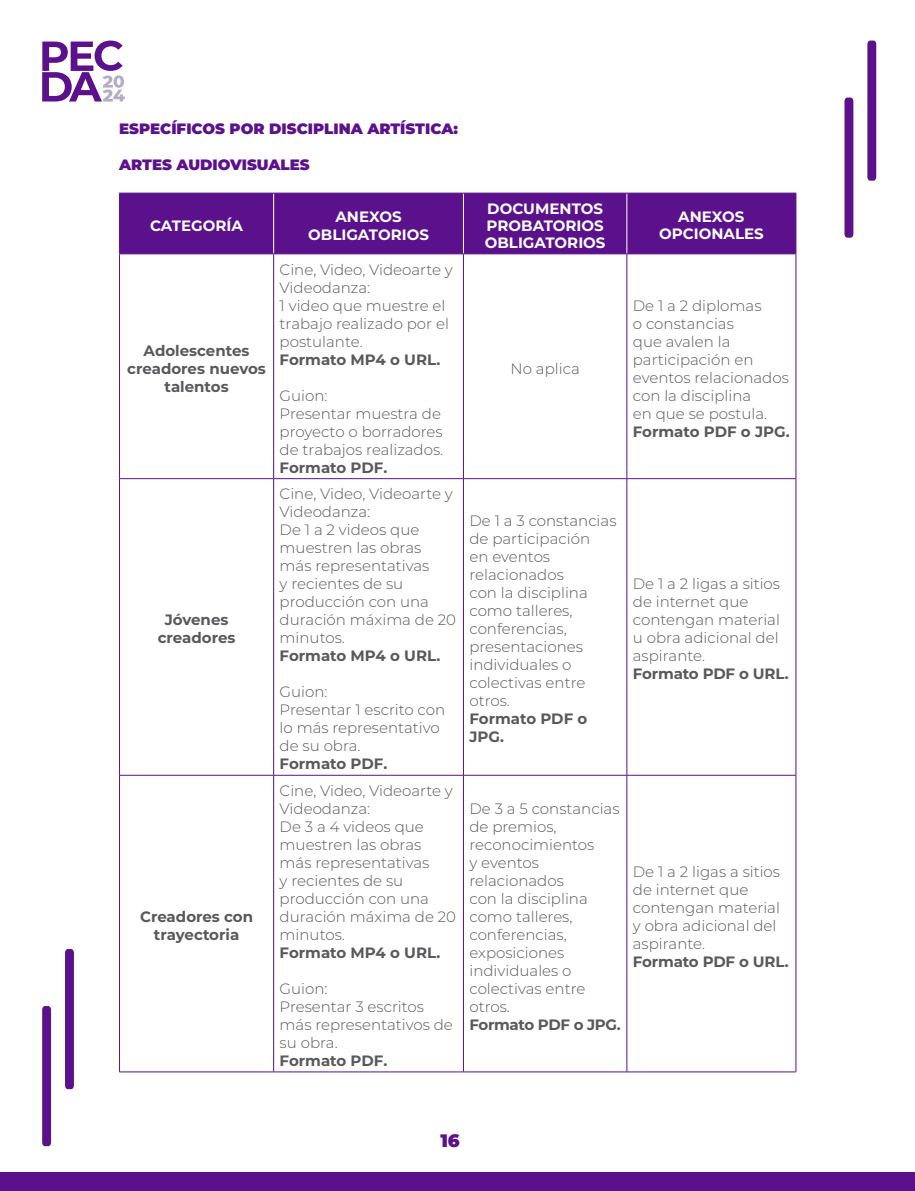
<style>
.page{position:relative;width:915px;height:1191px;background:#fff}
.page>*{position:absolute;margin:0;border:0;box-sizing:border-box;transform-origin:0 0}
.t1{font:900 18px "Montserrat";color:#5b118b}
.t2{font:300 15px/18px "Montserrat";color:#58595b}
.t3{font:700 15px/18px "Montserrat";letter-spacing:-.005em;color:#58595b;text-align:center}
.t4{font:700 15px/17.1px "Montserrat";color:#fff;text-align:center}
.t5{font:900 15px "Montserrat";color:#5b118b}
</style>
<div class="page">
<div style="left:0;top:1172px;width:914px;height:19px;background:#5b118b"></div>
<svg style="left:867px;top:41px;width:8px;height:140px"></svg>
<svg style="left:844px;top:98px;width:9px;height:140px"></svg>
<svg style="left:65px;top:949px;width:9px;height:140px"></svg>
<svg style="left:42px;top:1006px;width:9px;height:140px"></svg>
<svg style="left:42px;top:41px;width:83px;height:61px"></svg>
<div style="left:120px;top:194px;width:675px;height:59px;background:#5b118b"></div>
<hr style="left:119px;top:254px;width:1px;height:224px;background:#5b118b">
<hr style="left:273px;top:254px;width:1px;height:224px;background:#5b118b">
<hr style="left:463px;top:254px;width:1px;height:224px;background:#5b118b">
<hr style="left:626px;top:254px;width:1px;height:224px;background:#5b118b">
<hr style="left:795px;top:254px;width:1px;height:224px;background:#5b118b">
<hr style="left:119px;top:478px;width:154px;height:1px;background:#5b118b">
<hr style="left:119px;top:479px;width:1px;height:296px;background:#5b118b">
<hr style="left:273px;top:478px;width:190px;height:1px;background:#5b118b">
<hr style="left:273px;top:479px;width:1px;height:296px;background:#5b118b">
<hr style="left:463px;top:478px;width:163px;height:1px;background:#5b118b">
<hr style="left:463px;top:479px;width:1px;height:296px;background:#5b118b">
<hr style="left:626px;top:478px;width:169px;height:1px;background:#5b118b">
<hr style="left:626px;top:479px;width:1px;height:296px;background:#5b118b">
<hr style="left:795px;top:479px;width:1px;height:296px;background:#5b118b">
<hr style="left:119px;top:775px;width:154px;height:1px;background:#5b118b">
<hr style="left:119px;top:775px;width:1px;height:296px;background:#5b118b">
<hr style="left:273px;top:775px;width:190px;height:1px;background:#5b118b">
<hr style="left:273px;top:775px;width:1px;height:296px;background:#5b118b">
<hr style="left:463px;top:775px;width:163px;height:1px;background:#5b118b">
<hr style="left:463px;top:775px;width:1px;height:296px;background:#5b118b">
<hr style="left:626px;top:775px;width:169px;height:1px;background:#5b118b">
<hr style="left:626px;top:775px;width:1px;height:296px;background:#5b118b">
<hr style="left:795px;top:775px;width:1px;height:296px;background:#5b118b">
<hr style="left:119px;top:1071px;width:154px;height:1px;background:#5b118b">
<hr style="left:273px;top:1071px;width:190px;height:1px;background:#5b118b">
<hr style="left:463px;top:1071px;width:163px;height:1px;background:#5b118b">
<hr style="left:626px;top:1071px;width:169px;height:1px;background:#5b118b">
<hr style="left:273px;top:193px;width:1px;height:60px;background:#fff">
<hr style="left:463px;top:193px;width:1px;height:60px;background:#fff">
<hr style="left:626px;top:193px;width:1px;height:60px;background:#fff">
<hr style="left:119px;top:193px;width:1px;height:60px;background:#5b118b">
<hr style="left:119px;top:193px;width:154px;height:1px;background:#5b118b">
<hr style="left:273px;top:193px;width:190px;height:1px;background:#5b118b">
<hr style="left:463px;top:193px;width:163px;height:1px;background:#5b118b">
<hr style="left:626px;top:193px;width:170px;height:1px;background:#5b118b">
<hr style="left:795px;top:193px;width:1px;height:60px;background:#5b118b">
<hr style="left:119px;top:253px;width:154px;height:1px;background:#5b118b">
<hr style="left:273px;top:253px;width:190px;height:1px;background:#5b118b">
<hr style="left:463px;top:253px;width:163px;height:1px;background:#5b118b">
<hr style="left:626px;top:253px;width:170px;height:1px;background:#5b118b">
<p class="t5" style="left:119px;top:117px;width:340px">ESPECÍFICOS POR DISCIPLINA ARTÍSTICA:</p>
<p class="t5" style="left:119px;top:153px;width:192px">ARTES AUDIOVISUALES</p>
<p class="t4" style="left:150px;top:216px;width:94px">CATEGORÍA</p>
<p class="t4" style="left:308px;top:207px;width:122px;line-height:18px">ANEXOS<br>OBLIGATORIOS</p>
<p class="t4" style="left:484px;top:199px;width:122px;text-align:left">DOCUMENTOS<br>PROBATORIOS<br>OBLIGATORIOS</p>
<p class="t4" style="left:659px;top:207px;width:106px">ANEXOS<br>OPCIONALES</p>
<p class="t3" style="left:127px;top:340px;width:140px">Adolescentes creadores nuevos talentos</p>
<p class="t3" style="left:158px;top:610px;width:79px">Jóvenes creadores</p>
<p class="t3" style="left:140px;top:906px;width:115px">Creadores con trayectoria</p>
<p class="t2" style="left:279px;top:260px;width:175px">Cine, Video, Videoarte y<br>Videodanza:<br>1 video que muestre el trabajo realizado por el postulante.</p>
<p class="t3" style="left:279px;top:349px;width:162px">Formato MP4 o URL.</p>
<p class="t2" style="left:279px;top:386px;width:165px">Guion:<br>Presentar muestra de proyecto o borradores de trabajos realizados.</p>
<p class="t3" style="left:279px;top:457px;width:109px">Formato PDF.</p>
<p class="t2" style="left:279px;top:484px;width:178px">Cine, Video, Videoarte y<br>Videodanza:<br>De 1 a 2 videos que muestren las obras más representativas<br>y recientes de su producción con una duración máxima de 20 minutos.</p>
<p class="t3" style="left:279px;top:646px;width:162px">Formato MP4 o URL.</p>
<p class="t2" style="left:279px;top:682px;width:167px">Guion:<br>Presentar 1 escrito con lo más representativo de su obra.</p>
<p class="t3" style="left:279px;top:754px;width:109px">Formato PDF.</p>
<p class="t2" style="left:279px;top:781px;width:178px">Cine, Video, Videoarte y<br>Videodanza:<br>De 3 a 4 videos que muestren las obras más representativas<br>y recientes de su producción con una duración máxima de 20 minutos.</p>
<p class="t3" style="left:279px;top:942px;width:162px">Formato MP4 o URL.</p>
<p class="t2" style="left:279px;top:979px;width:175px">Guion:<br>Presentar 3 escritos más representativos de su obra.</p>
<p class="t3" style="left:279px;top:1050px;width:109px">Formato PDF.</p>
<p class="t2" style="left:510px;top:359px;width:71px">No aplica</p>
<p class="t2" style="left:632px;top:296px;width:157px">De 1 a 2 diplomas<br>o constancias<br>que avalen la participación en eventos relacionados con la disciplina<br>en que se postula.</p>
<p class="t3" style="left:632px;top:421px;width:158px">Formato PDF o JPG.</p>
<p class="t2" style="left:469px;top:511px;width:148px">De 1 a 3 constancias de participación<br>en eventos relacionados<br>con la disciplina como talleres, conferencias, presentaciones individuales o colectivas entre otros.</p>
<p class="t3" style="left:469px;top:709px;width:119px;text-align:left">Formato PDF o<br>JPG.</p>
<p class="t2" style="left:632px;top:574px;width:149px">De 1 a 2 ligas a sitios de internet que contengan material u obra adicional del aspirante.</p>
<p class="t3" style="left:632px;top:664px;width:157px">Formato PDF o URL.</p>
<p class="t2" style="left:469px;top:799px;width:151px">De 3 a 5 constancias de premios, reconocimientos<br>y eventos relacionados<br>con la disciplina como talleres, conferencias, exposiciones individuales o colectivas entre otros.</p>
<p class="t3" style="left:469px;top:1014px;width:153px">Formato PDF o JPG.</p>
<p class="t2" style="left:632px;top:862px;width:149px">De 1 a 2 ligas a sitios de internet que contengan material y obra adicional del aspirante.</p>
<p class="t3" style="left:632px;top:951px;width:157px">Formato PDF o URL.</p>
<p class="t1" style="left:440px;top:1127px;width:21px">16</p>
</div>
